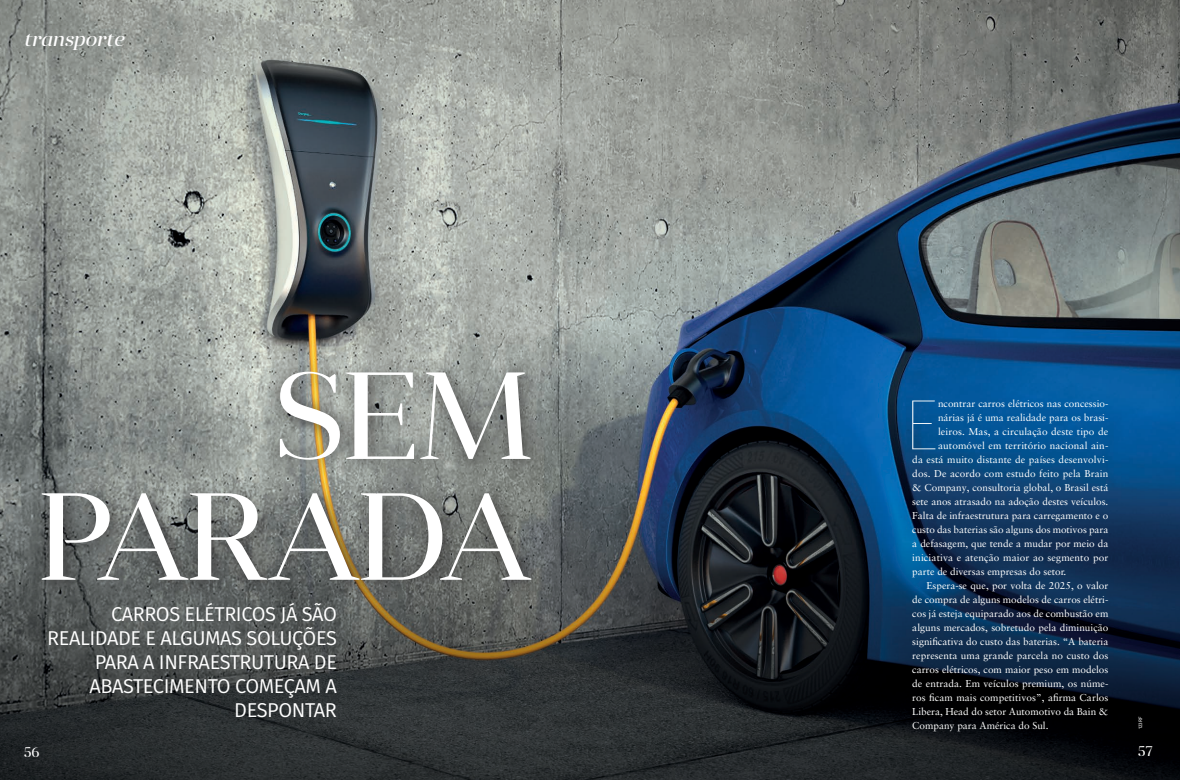
<style>
.page{position:relative;width:1180px;height:780px;background:#fff}
.page>*{position:absolute;margin:0;border:0;box-sizing:border-box;transform-origin:0 0}
.t1{font:123.5px/120.8px "Anglecia Pro Display";letter-spacing:-.015em;color:#fff;text-align:right}
.TEXTO_MateriaPrincip{font:71.7px "Fira Sans Hair";color:#fff}
.LINHA_FINA{font:20px/24px "Fira Sans";letter-spacing:-.02em;color:#fff;text-align:right}
.t2{font:italic 20px "Anglecia Pro Display";color:#fff}
.t3{font:14px "Anglecia Pro Display";color:#fff}
.TEXTO_MateriaPrincip-2{font:10px/14px "Sabon LT Pro";color:#fff;text-align:justify}
.CREDITO_FOTO{font:5px "Fira Sans";color:#fff}
</style>
<div class="page">
<img style="left:0;top:0;width:1179px;height:468px">
<svg style="left:0;top:468px;width:1179px;height:312px;background:#26313b"></svg>
<div style="left:29px;top:356px;width:519px;height:243px;background:#231f20;opacity:.75"></div>
<p class="t2" style="left:24px;top:27px;width:102px">transporte</p>
<p class="t1" style="left:39px;top:352px;width:494px">SEM<br>PARADA</p>
<p class="LINHA_FINA" style="left:47px;top:602px;width:291px">CARROS ELÉTRICOS JÁ SÃO<br>REALIDADE E ALGUMAS SOLUÇÕES<br>PARA A INFRAESTRUTURA DE<br>ABASTECIMENTO COMEÇAM A<br>DESPONTAR</p>
<p class="TEXTO_MateriaPrincip" style="left:903px;top:374px;width:37px">E</p>
<p class="TEXTO_MateriaPrincip-2" style="left:937px;top:396px;width:172px">ncontrar carros elétricos nas concessio-</p>
<p class="TEXTO_MateriaPrincip-2" style="left:937px;top:410px;width:172px">nárias já é uma realidade para os brasi-</p>
<p class="TEXTO_MateriaPrincip-2" style="left:937px;top:424px;width:172px">leiros. Mas, a circulação deste tipo de</p>
<p class="TEXTO_MateriaPrincip-2" style="left:937px;top:438px;width:172px">automóvel em território nacional ain-</p>
<p class="TEXTO_MateriaPrincip-2" style="left:912px;top:452px;width:197px">da está muito distante de países desenvolvi-</p>
<p class="TEXTO_MateriaPrincip-2" style="left:912px;top:466px;width:198px">dos. De acordo com estudo feito pela Brain</p>
<p class="TEXTO_MateriaPrincip-2" style="left:912px;top:480px;width:197px">&amp; Company, consultoria global, o Brasil está</p>
<p class="TEXTO_MateriaPrincip-2" style="left:912px;top:494px;width:197px">sete anos atrasado na adoção destes veículos.</p>
<p class="TEXTO_MateriaPrincip-2" style="left:912px;top:508px;width:197px">Falta de infraestrutura para carregamento e o</p>
<p class="TEXTO_MateriaPrincip-2" style="left:912px;top:522px;width:197px">custo das baterias são alguns dos motivos para</p>
<p class="TEXTO_MateriaPrincip-2" style="left:912px;top:536px;width:197px">a defasagem, que tende a mudar por meio da</p>
<p class="TEXTO_MateriaPrincip-2" style="left:912px;top:550px;width:197px">iniciativa e atenção maior ao segmento por</p>
<p class="TEXTO_MateriaPrincip-2" style="left:912px;top:564px;width:155px">parte de diversas empresas do setor.</p>
<p class="TEXTO_MateriaPrincip-2" style="left:912px;top:578px;width:198px;text-indent:14px">Espera-se que, por volta de 2025, o valor de compra de alguns modelos de carros elétri&shy;cos já esteja equiparado aos de combustão em alguns mercados, sobretudo pela diminuição significativa do custo das baterias. “A bateria representa uma grande parcela no custo dos carros elétricos, com maior peso em modelos de entrada. Em veículos premium, os núme&shy;ros ficam mais competitivos”, afirma Carlos Libera, Head do setor Automotivo da Bain &amp; Company para América do Sul.</p>
<p class="CREDITO_FOTO" style="left:1136px;top:729px;width:14px;rotate:-90deg">123RF</p>
<p class="t3" style="left:24px;top:743px;width:17px">56</p>
<p class="t3" style="left:1137px;top:742px;width:17px">57</p>
</div>
